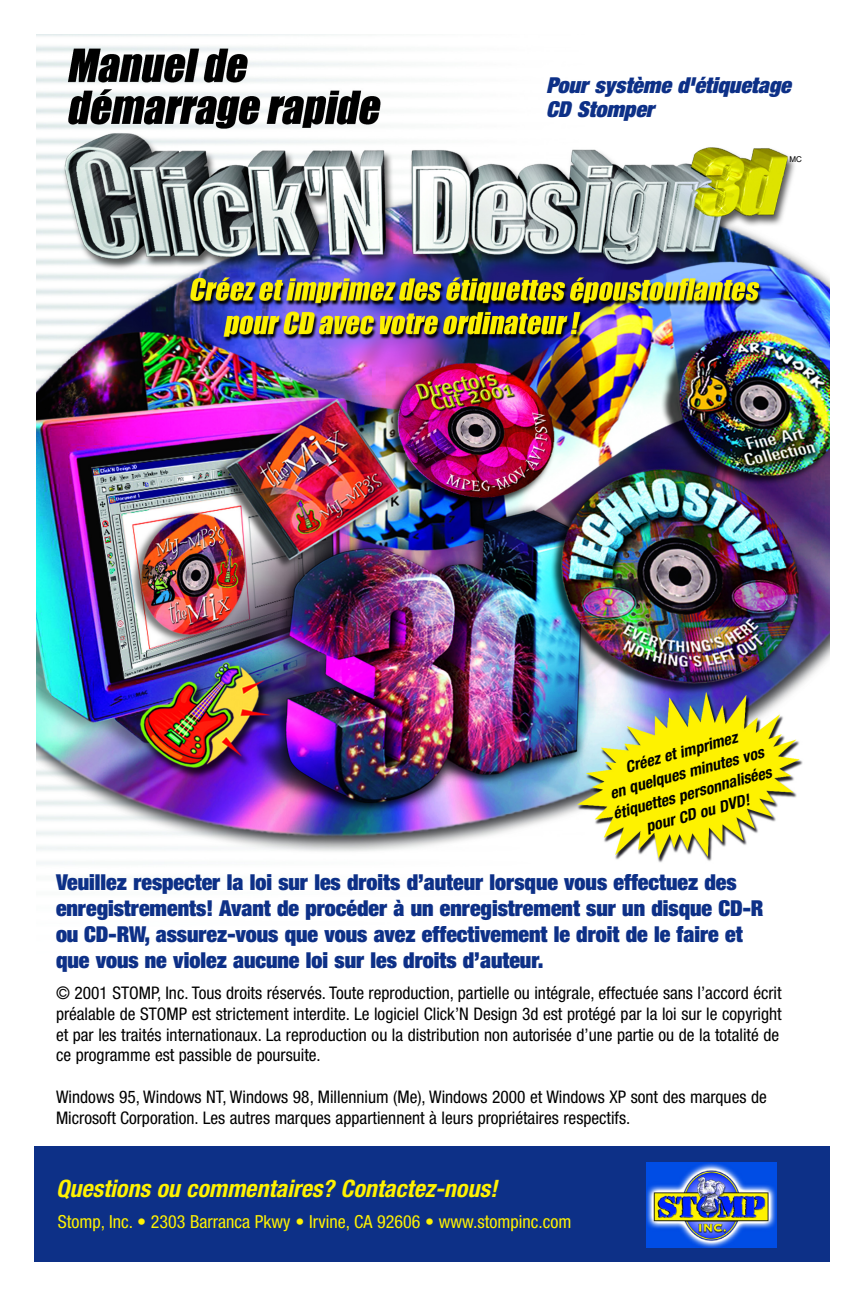
<style>
.page{position:relative;width:864px;height:1296px;background:#fff}
.page>*{position:absolute;margin:0;border:0;box-sizing:border-box;transform-origin:0 0}
.t1{font:italic 700 condensed 24px "Helvetica Neue";color:#fff201}
.t2{font:900 expanded 22px/26px "Helvetica Neue";color:#0d3087}
.t3{font:italic 900 expanded 22px/24px "Helvetica Neue";color:#0d3087}
.t4{font:condensed 18px "Helvetica Neue";color:#fff201}
.t5{font:condensed 17.4px/20.8px "Helvetica Neue";color:#000}
.t6{font:italic 700 condensed 16px/21px "Helvetica Neue";color:#000;text-align:center}
.t7{font:8px "Helvetica";color:#000}
</style>
<div class="page">
<div style="left:34px;top:1147px;width:796px;height:115px;background:#0d3087"></div>
<img style="left:36px;top:34px;width:794px;height:830px">
<img style="left:646px;top:1163px;width:131px;height:85px">
<p class="t3" style="left:546px;top:75px;width:246px">Pour système d'étiquetage<br>CD Stomper</p>
<p class="t7" style="left:790px;top:156px;width:14px">MC</p>
<p class="t6" style="left:600px;top:764px;width:165px;rotate:-15deg">Créez et imprimez<br>en quelques minutes vos étiquettes personnalisées pour CD ou DVD!</p>
<p class="t2" style="left:56px;top:871px;width:709px">Veuillez respecter la loi sur les droits d’auteur lorsque vous effectuez des enregistrements! Avant de procéder à un enregistrement sur un disque CD-R ou CD-RW, assurez-vous que vous avez effectivement le droit de le faire et que vous ne violez aucune loi sur les droits d’auteur.</p>
<p class="t5" style="left:56px;top:984px;width:727px">© 2001 STOMP, Inc. Tous droits réservés. Toute reproduction, partielle ou intégrale, effectuée sans l’accord écrit préalable de STOMP est strictement interdite. Le logiciel Click’N Design 3d est protégé par la loi sur le copyright et par les traités internationaux. La reproduction ou la distribution non autorisée d’une partie ou de la totalité de ce programme est passible de poursuite.</p>
<p class="t5" style="left:56px;top:1088px;width:712px">Windows 95, Windows NT, Windows 98, Millennium (Me), Windows 2000 et Windows XP sont des marques de<br>Microsoft Corporation. Les autres marques appartiennent à leurs propriétaires respectifs.</p>
<h1 class="t1" style="left:56px;top:1180px;width:443px">Questions ou commentaires? Contactez-nous!</h1>
<p class="t4" style="left:58px;top:1215px;width:515px">Stomp, Inc. • 2303 Barranca Pkwy • Irvine, CA 92606 • www.stompinc.com</p>
</div>
